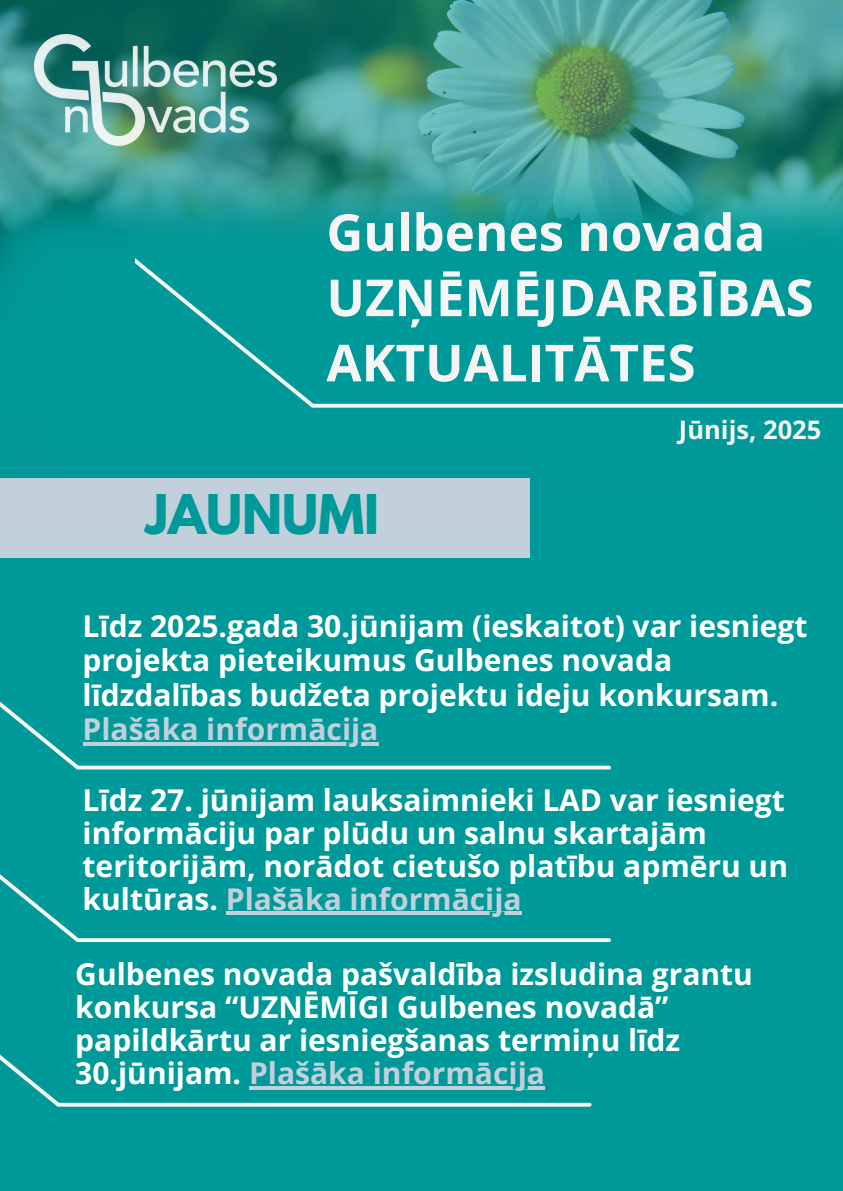
<style>
.page{position:relative;width:843px;height:1191px;background:#fff}
.page>*{position:absolute;margin:0;border:0;box-sizing:border-box;transform-origin:0 0}
.t1{font:700 51px/65.2px "Open Sans";color:#f5f5f5}
.t2{font:700 48.4px "League Spartan";color:#099}
.t3{font:700 30px/33px "Open Sans";color:#fff}
.t4{font:700 30px "Open Sans";color:#c2d0db}
.t5{font:700 25.5px "Open Sans";color:#f5f5f5}
.s1{color:#c2d0db}
</style>
<div class="page">
<div style="left:0;top:0;width:842px;height:1190px;background:#099"></div>
<img style="left:0;top:0;width:842px;height:154px">
<svg style="left:0;top:701px;width:379px;height:59px"></svg>
<img style="left:0;top:154px;width:842px;height:363px">
<svg style="left:135px;top:225px;width:707px;height:182px"></svg>
<div style="left:0;top:478px;width:529px;height:79px;background:#c2d0db"></div>
<svg style="left:0;top:941px;width:591px;height:165px"></svg>
<svg style="left:0;top:760px;width:610px;height:181px"></svg>
<hr style="left:83px;top:742px;width:295px;height:3px;background:#c2d0db">
<img style="left:34px;top:35px;width:242px;height:113px">
<hr style="left:226px;top:911px;width:295px;height:3px;background:#c2d0db">
<hr style="left:249px;top:1085px;width:296px;height:3px;background:#c2d0db">
<p class="t1" style="left:326px;top:198px;width:488px">Gulbenes novada<br>UZŅĒMĒJDARBĪBAS<br>AKTUALITĀTES</p>
<p class="t2" style="left:145px;top:490px;width:235px">JAUNUMI</p>
<p class="t5" style="left:678px;top:411px;width:144px">Jūnijs, 2025</p>
<p class="t3" style="left:83px;top:608px;width:726px;line-height:34.5px">Līdz 2025.gada 30.jūnijam (ieskaitot) var iesniegt projekta pieteikumus Gulbenes novada līdzdalības budžeta projektu ideju konkursam.</p>
<p class="t4" style="left:83px;top:708px;width:297px">Plašāka informācija</p>
<h2 class="t3" style="left:83px;top:782px;width:706px">Līdz 27. jūnijam lauksaimnieki LAD var iesniegt informāciju par plūdu un salnu skartajām teritorijām, norādot cietušo platību apmēru un kultūras. <span class="s1">Plašāka informācija</span></h2>
<p class="t3" style="left:75px;top:956px;width:679px">Gulbenes novada pašvaldība izsludina grantu konkursa “UZŅĒMĪGI Gulbenes novadā” papildkārtu ar iesniegšanas termiņu līdz 30.jūnijam. <span class="s1">Plašāka informācija</span></p>
</div>
